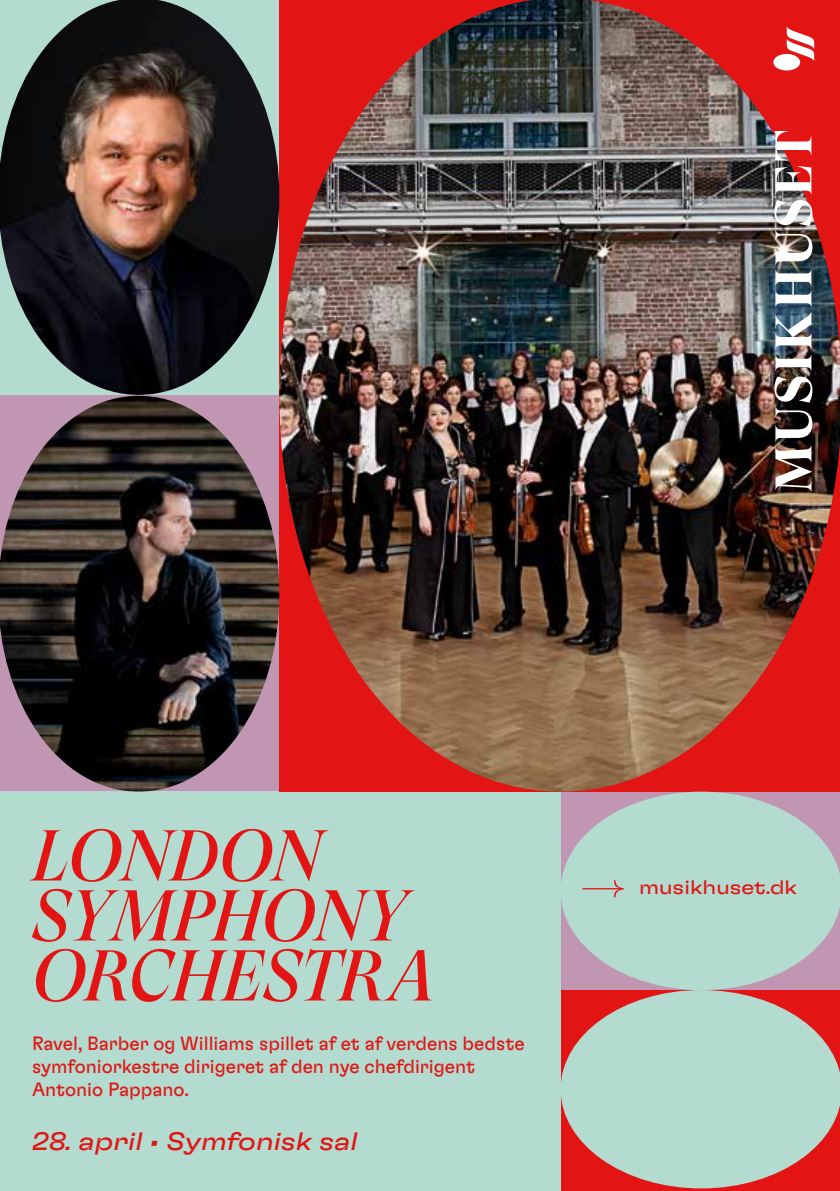
<style>
.page{position:relative;width:840px;height:1191px;background:#fff}
.page>*{position:absolute;margin:0;border:0;box-sizing:border-box;transform-origin:0 0}
.t1{font:italic 71.6px/60px "GT Super Display";letter-spacing:-.005em;color:#e21514}
.t2{font:italic expanded 25.2px "GT Flexa";color:#e21514}
.t3{font:expanded 19.6px "GT Flexa";color:#e21514}
.t4{font:19.2px/23px "GT Flexa";color:#e21514}
</style>
<div class="page">
<div style="left:0;top:791px;width:560px;height:400px;background:#b3dbcf"></div>
<img style="left:0;top:0;width:839px;height:791px">
<svg style="left:560px;top:990px;width:279px;height:198px;background:#bcb2a8"></svg>
<svg style="left:560px;top:791px;width:279px;height:199px;background:#b6cbc8"></svg>
<svg style="left:582px;top:880px;width:41px;height:17px"></svg>
<img style="left:774px;top:355px;width:38px;height:136px">
<img style="left:774px;top:200px;width:38px;height:149px">
<svg style="left:775px;top:166px;width:35px;height:28px"></svg>
<svg style="left:773px;top:131px;width:37px;height:29px"></svg>
<svg style="left:773px;top:27px;width:40px;height:43px"></svg>
<h1 class="t1" style="left:32px;top:827px;width:406px">LONDON<br>SYMPHONY<br>ORCHESTRA</h1>
<p class="t4" style="left:32px;top:1030px;width:494px">Ravel, Barber og Williams spillet af et af verdens bedste symfoniorkestre dirigeret af den nye chefdirigent<br>Antonio Pappano.</p>
<h2 class="t2" style="left:32px;top:1125px;width:327px">28. april • Symfonisk sal</h2>
<p class="t3" style="left:638px;top:875px;width:159px">musikhuset.dk</p>
</div>
